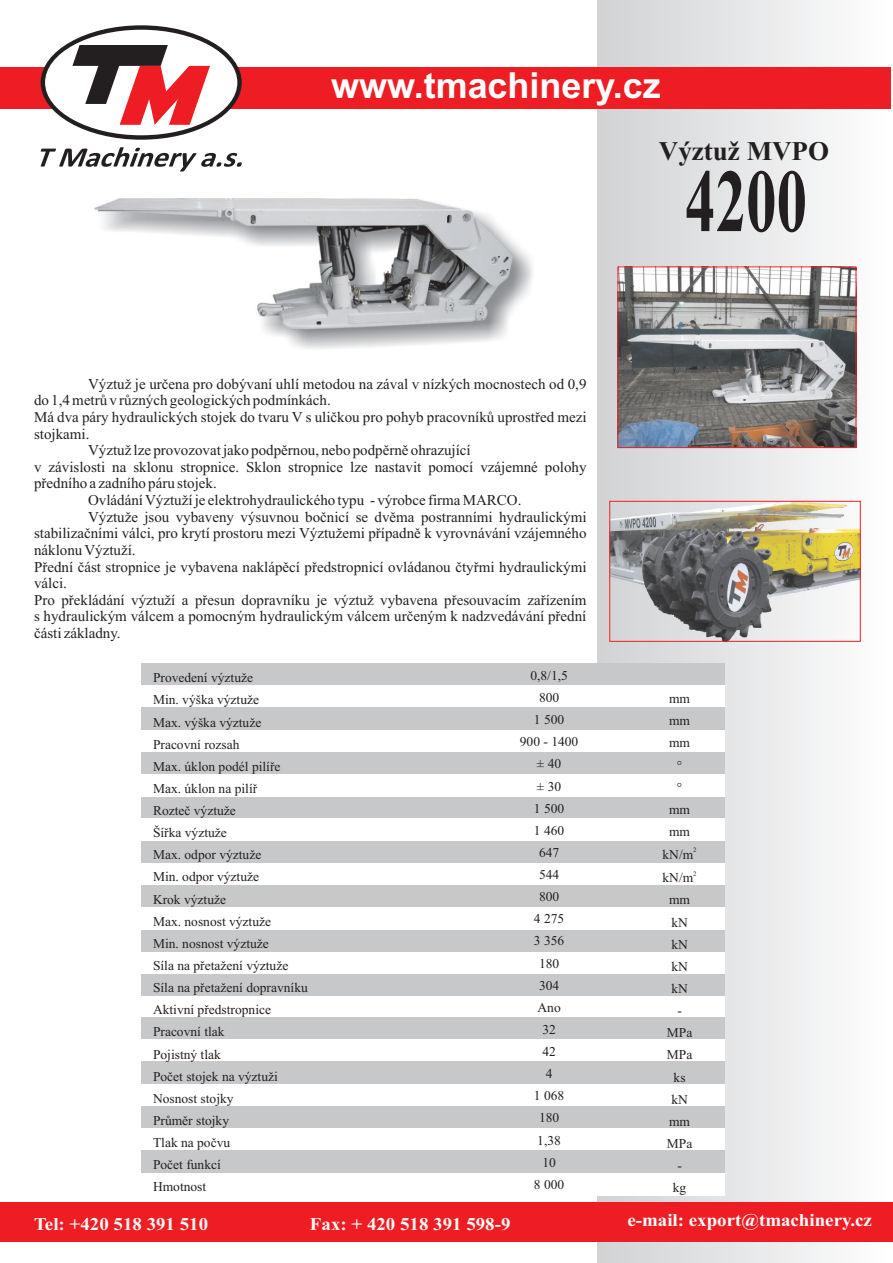
<style>
.page{position:relative;width:893px;height:1263px;background:#fff}
.page>*{position:absolute;margin:0;border:0;box-sizing:border-box;transform-origin:0 0}
.t1{font:700 89.25px "Times New Roman";color:#231f20;scale:.68 1}
.t2{font:700 36px "Arial";color:#fff}
.t3{font:700 27px "Times New Roman";color:#231f20}
.t4{font:700 18px "Times New Roman";color:#fbf9f8;scale:1.05 1}
.t5{font:700 18px "Times New Roman";color:#fbfdfe;scale:1.05 1}
.t6{font:15px "Times New Roman";color:#231f20}
.t7{font:13.5px/22.2px "Times New Roman";color:#231f20;text-align:center}
.t8{font:6.75px "Times New Roman";color:#231f20}
</style>
<div class="page">
<div style="left:597px;top:0;width:294px;height:1262px;background:linear-gradient(to right,#d0ced1,#feffff)"></div>
<div style="left:0;top:67px;width:891px;height:42px;background:#ee1d23"></div>
<svg style="left:41px;top:147px;width:201px;height:24px"></svg>
<svg style="left:41px;top:25px;width:201px;height:115px;fill:#231f20"></svg>
<div style="left:45px;top:30px;width:192px;height:105px;background:#fff;border-radius:50%"></div>
<svg style="left:72px;top:45px;width:138px;height:80px"></svg>
<img style="left:94px;top:198px;width:419px;height:132px">
<img style="left:620px;top:269px;width:234px;height:177px">
<div style="left:618px;top:267px;width:238px;height:181px;border:1px solid #ee1d23"></div>
<img style="left:612px;top:503px;width:246px;height:136px">
<div style="left:610px;top:501px;width:250px;height:140px;border:1px solid #ee1d23"></div>
<div style="left:0;top:1202px;width:893px;height:40px;background:#ee1d23"></div>
<div style="left:141px;top:796px;width:584px;height:23px;background:#c7c8ca"></div>
<div style="left:141px;top:819px;width:584px;height:22px;background:#fff"></div>
<div style="left:141px;top:841px;width:584px;height:22px;background:#c7c8ca"></div>
<div style="left:141px;top:863px;width:584px;height:22px;background:#fff"></div>
<div style="left:141px;top:885px;width:584px;height:22px;background:#c7c8ca"></div>
<div style="left:141px;top:907px;width:584px;height:23px;background:#fff"></div>
<div style="left:141px;top:663px;width:584px;height:22px;background:#c7c8ca"></div>
<div style="left:141px;top:685px;width:584px;height:22px;background:#fff"></div>
<div style="left:141px;top:708px;width:584px;height:22px;background:#c7c8ca"></div>
<div style="left:141px;top:730px;width:584px;height:22px;background:#fff"></div>
<div style="left:141px;top:752px;width:584px;height:22px;background:#c7c8ca"></div>
<div style="left:141px;top:774px;width:584px;height:22px;background:#fff"></div>
<div style="left:141px;top:930px;width:584px;height:22px;background:#c7c8ca"></div>
<div style="left:141px;top:952px;width:584px;height:22px;background:#fff"></div>
<div style="left:141px;top:974px;width:584px;height:23px;background:#c7c8ca"></div>
<div style="left:141px;top:997px;width:584px;height:22px;background:#fff"></div>
<div style="left:141px;top:1017px;width:584px;height:22px;background:#c7c8ca"></div>
<div style="left:141px;top:1039px;width:584px;height:23px;background:#fff"></div>
<div style="left:141px;top:1062px;width:584px;height:22px;background:#c7c8ca"></div>
<div style="left:141px;top:1084px;width:584px;height:22px;background:#fff"></div>
<div style="left:141px;top:1106px;width:584px;height:22px;background:#c7c8ca"></div>
<div style="left:141px;top:1128px;width:584px;height:22px;background:#fff"></div>
<div style="left:141px;top:1151px;width:584px;height:22px;background:#c7c8ca"></div>
<div style="left:141px;top:1173px;width:584px;height:22px;background:#fff"></div>
<h2 class="t2" style="left:331px;top:71px;width:331px">www.tmachinery.cz</h2>
<h3 class="t3" style="left:659px;top:141px;width:172px">Výztuž MVPO</h3>
<p class="t6" style="left:88px;top:378px;width:500px">Výztuž je urèena pro dobývaní uhlí metodou na zával v nízkých mocnostech od 0,9</p>
<p class="t6" style="left:34px;top:395px;width:298px">do 1,4 metrù v rùzných geologických podmínkách.</p>
<p class="t6" style="left:34px;top:412px;width:554px">Má dva páry hydraulických stojek do tvaru V s ulièkou pro pohyb pracovníkù uprostøed mezi</p>
<p class="t6" style="left:34px;top:428px;width:57px">stojkami.</p>
<p class="t6" style="left:88px;top:445px;width:384px">Výztuž lze provozovat jako podpìrnou, nebo podpìrnì ohrazující</p>
<p class="t6" style="left:34px;top:461px;width:554px">v závislosti na sklonu stropnice. Sklon stropnice lze nastavit pomocí vzájemné polohy</p>
<p class="t6" style="left:34px;top:478px;width:184px">pøedního a zadního páru stojek.</p>
<p class="t6" style="left:88px;top:495px;width:435px">Ovládání Výztuží je elektrohydraulického typu - výrobce firma MARCO.</p>
<p class="t6" style="left:88px;top:511px;width:500px">Výztuže jsou vybaveny výsuvnou boènicí se dvìma postranními hydraulickými</p>
<p class="t6" style="left:34px;top:528px;width:554px">stabilizaèními válci, pro krytí prostoru mezi Výztužemi pøípadnì k vyrovnávání vzájemného</p>
<p class="t6" style="left:34px;top:544px;width:103px">náklonu Výztuží.</p>
<p class="t6" style="left:34px;top:561px;width:554px">Pøední èást stropnice je vybavena naklápìcí pøedstropnicí ovládanou ètyømi hydraulickými</p>
<p class="t6" style="left:34px;top:578px;width:34px">válci.</p>
<p class="t6" style="left:34px;top:594px;width:554px">Pro pøekládání výztuží a pøesun dopravníku je výztuž vybavena pøesouvacím zaøízením</p>
<p class="t6" style="left:34px;top:611px;width:554px">s hydraulickým válcem a pomocným hydraulickým válcem urèeným k nadzvedávání pøední</p>
<p class="t6" style="left:34px;top:628px;width:88px">èásti základny.</p>
<p class="t7" style="left:153px;top:668px;width:156px;text-align:left">Provedení výztuže<br>Min. výška výztuže<br>Max. výška výztuže<br>Pracovní rozsah<br>Max. úklon podél pilíøe<br>Max. úklon na pilíø<br>Rozteè výztuže<br>Šíøka výztuže<br>Max. odpor výztuže<br>Min. odpor výztuže<br>Krok výztuže<br>Max. nosnost výztuže<br>Min. nosnost výztuže<br>Síla na pøetažení výztuže<br>Síla na pøetažení dopravníku<br>Aktivní pøedstropnice<br>Pracovní tlak<br>Pojistný tlak<br>Poèet stojek na výztuži<br>Nosnost stojky<br>Prùmìr stojky<br>Tlak na poèvu<br>Poèet funkcí<br>Hmotnost</p>
<p class="t7" style="left:520px;top:665px;width:60px">0,8/1,5<br>800<br>1 500<br>900 - 1400 ± 40<br>± 30<br>1 500<br>1 460<br>647<br>544<br>800<br>4 275<br>3 356<br>180<br>304<br>Ano<br>32<br>42<br>4<br>1 068<br>180<br>1,38<br>10<br>8 000</p>
<h1 class="t1" style="left:685px;top:171px;width:181px">4200</h1>
<p class="t7" style="left:663px;top:689px;width:32px">mm mm mm<br>°<br>°<br>mm mm kN/m kN/m mm kN kN kN kN<br>-<br>MPa<br>MPa ks kN mm<br>MPa -<br>kg</p>
<p class="t8" style="left:693px;top:848px;width:5px">2</p>
<p class="t8" style="left:693px;top:871px;width:5px">2</p>
<p class="t4" style="left:34px;top:1217px;width:167px">Tel: +420 518 391 510</p>
<p class="t4" style="left:310px;top:1217px;width:192px">Fax: + 420 518 391 598-9</p>
<p class="t5" style="left:627px;top:1214px;width:234px">e-mail: export@tmachinery.cz</p>
</div>
